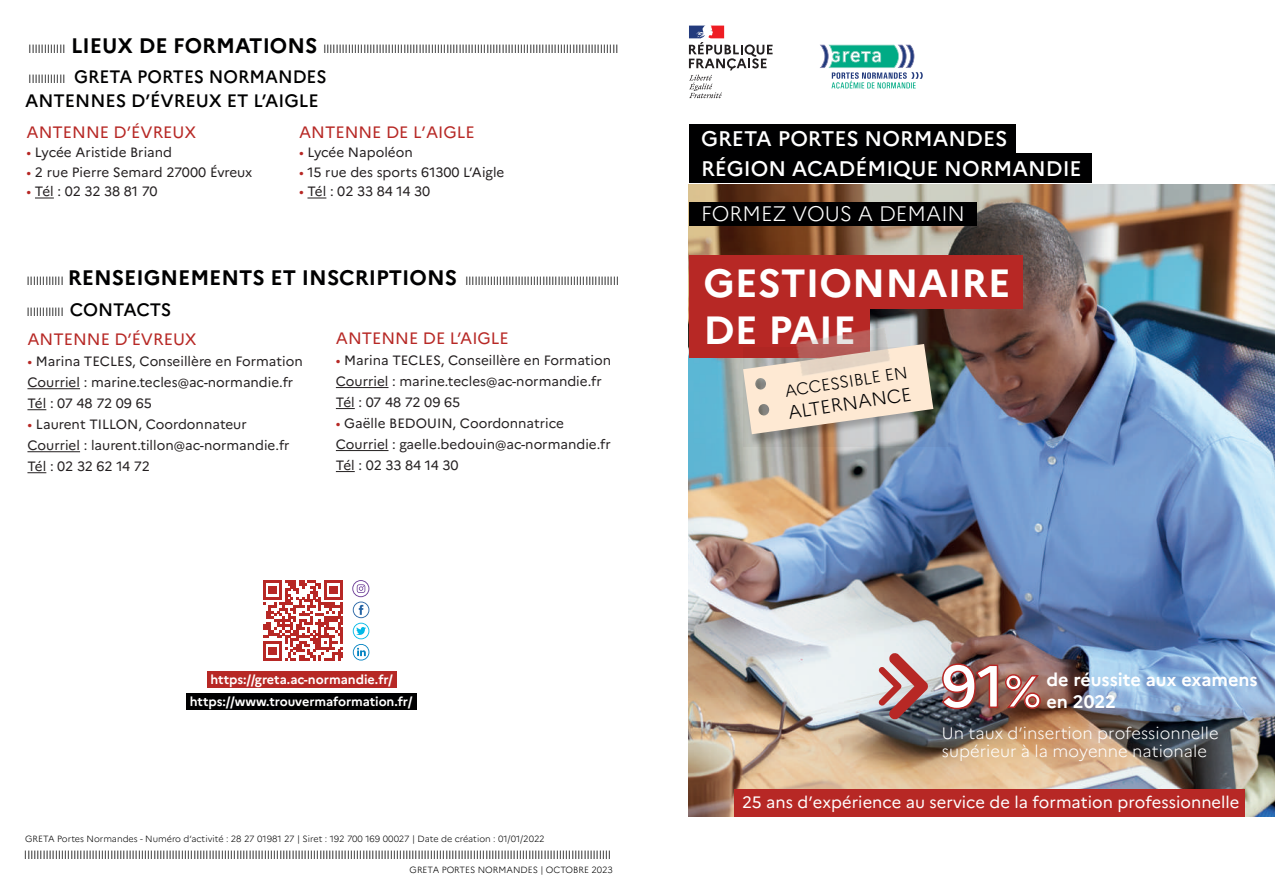
<style>
.page{position:relative;width:1275px;height:893px;background:#fff}
.page>*{position:absolute;margin:0;border:0;box-sizing:border-box;transform-origin:0 0}
.t1{font:700 60px "Marianne";color:#fff}
.t2{font:700 39.3px/47.2px "Marianne";color:#fff}
.t3{font:500 21.15px/30px "Marianne";color:#fff}
.t4{font:300 21px "Marianne";color:#fff}
.t5{font:300 18.75px "Marianne";color:#000001}
.t6{font:500 18px "Marianne";color:#000001}
.t7{font:700 18px/21.6px "Marianne";color:#fff}
.t8{font:16.5px "Marianne";color:#b72825}
.t9{font:300 16.5px/18px "Marianne";color:#fff}
.t10{font:16.5px "Marianne";color:#fff}
.t11{font:300 16.5px "Marianne";color:#000001}
.t12{font:13.5px/21px "Marianne";color:#231f20}
.t13{font:700 12.75px/22.2px "Marianne";letter-spacing:-.01em;color:#fff;text-align:center}
.t14{font:300 12px "Marianne";letter-spacing:-.04em;color:#000001}
.t15{font:300 9px "Marianne";color:#000001}
.s1{font-weight:700;font-size:21px}
.s2{font-weight:300;font-size:12px}
.s3{color:#b72825}
.s4{font-weight:500;font-size:18px}
.s5{font-size:45px}
</style>
<div class="page">
<img style="left:688px;top:185px;width:586px;height:631px">
<div style="left:689px;top:304px;width:180px;height:53px;background:#b72825"></div>
<div style="left:689px;top:255px;width:333px;height:53px;background:#b72825"></div>
<svg style="left:743px;top:347px;width:206px;height:99px;background:#7d8487"></svg>
<svg style="left:743px;top:344px;width:190px;height:90px;background:#dec8b8"></svg>
<img style="left:790px;top:321px;width:103px;height:62px">
<div style="left:734px;top:789px;width:510px;height:27px;background:#b72825"></div>
<img style="left:940px;top:663px;width:101px;height:47px">
<svg style="left:878px;top:652px;width:49px;height:67px;background:#b78587"></svg>
<svg style="left:689px;top:26px;width:83px;height:72px"></svg>
<svg style="left:820px;top:45px;width:102px;height:43px"></svg>
<div style="left:689px;top:124px;width:326px;height:30px;background:#000001"></div>
<div style="left:689px;top:154px;width:402px;height:29px;background:#000001"></div>
<div style="left:689px;top:202px;width:287px;height:23px;background:#000001"></div>
<svg style="left:263px;top:580px;width:80px;height:80px"></svg>
<div style="left:207px;top:671px;width:189px;height:16px;background:#b72825"></div>
<div style="left:186px;top:693px;width:231px;height:16px;background:#000001"></div>
<hr style="left:27px;top:388px;width:53px;height:1px;background:#231f20">
<svg style="left:27px;top:409px;width:19px;height:1px"></svg>
<hr style="left:27px;top:451px;width:53px;height:1px;background:#231f20">
<svg style="left:27px;top:472px;width:19px;height:1px"></svg>
<svg style="left:35px;top:197px;width:19px;height:1px"></svg>
<svg style="left:307px;top:197px;width:19px;height:1px"></svg>
<svg style="left:352px;top:580px;width:17px;height:80px"></svg>
<hr style="left:336px;top:387px;width:52px;height:1px;background:#231f20">
<svg style="left:336px;top:408px;width:19px;height:1px"></svg>
<hr style="left:336px;top:450px;width:52px;height:1px;background:#231f20">
<svg style="left:336px;top:471px;width:19px;height:1px"></svg>
<p class="t14" style="left:28px;top:41px;width:592px">IIIIIIIIIIII <span class="s1">LIEUX DE FORMATIONS</span> IIIIIIIIIIIIIIIIIIIIIIIIIIIIIIIIIIIIIIIIIIIIIIIIIIIIIIIIIIIIIIIIIIIIIIIIIIIIIIIIIIIIIIIIIIIIIIII</p>
<h3 class="t6" style="left:28px;top:66px;width:300px"><span class="s2">IIIIIIIIIIII</span> GRETA PORTES NORMANDES</h3>
<h3 class="t6" style="left:25px;top:90px;width:295px">ANTENNES D’ÉVREUX ET L’AIGLE</h3>
<p class="t8" style="left:27px;top:122px;width:171px">ANTENNE D’ÉVREUX</p>
<p class="t12" style="left:27px;top:142px;width:147px"><span class="s3">•</span> Lycée Aristide Briand</p>
<p class="t12" style="left:27px;top:161px;width:227px"><span class="s3">•</span> 2 rue Pierre Semard 27000 Évreux</p>
<p class="t12" style="left:27px;top:181px;width:132px"><span class="s3">•</span> Tél : 02 32 38 81 70</p>
<p class="t8" style="left:299px;top:122px;width:177px">ANTENNE DE L’AIGLE</p>
<p class="t12" style="left:299px;top:142px;width:115px"><span class="s3">•</span> Lycée Napoléon</p>
<p class="t12" style="left:299px;top:161px;width:207px"><span class="s3">•</span> 15 rue des sports 61300 L’Aigle</p>
<p class="t12" style="left:299px;top:181px;width:133px"><span class="s3">•</span> Tél : 02 33 84 14 30</p>
<p class="t14" style="left:27px;top:273px;width:594px">IIIIIIIIIIII <span class="s1">RENSEIGNEMENTS ET INSCRIPTIONS</span> IIIIIIIIIIIIIIIIIIIIIIIIIIIIIIIIIIIIIIIIIIIIIIIIII</p>
<p class="t14" style="left:27px;top:304px;width:146px">IIIIIIIIIIII <span class="s4">CONTACTS</span></p>
<p class="t8" style="left:27px;top:329px;width:171px">ANTENNE D’ÉVREUX</p>
<p class="t12" style="left:27px;top:351px;width:277px"><span class="s3">•</span> Marina TECLES, Conseillère en Formation<br>Courriel : marine.tecles@ac-normandie.fr<br>Tél : 07 48 72 09 65</p>
<p class="t12" style="left:27px;top:414px;width:263px"><span class="s3">•</span> Laurent TILLON, Coordonnateur<br>Courriel : laurent.tillon@ac-normandie.fr<br>Tél : 02 32 62 14 72</p>
<p class="t8" style="left:336px;top:328px;width:174px">ANTENNE DE L’AIGLE</p>
<p class="t12" style="left:336px;top:349px;width:277px"><span class="s3">•</span> Marina TECLES, Conseillère en Formation<br>Courriel : marine.tecles@ac-normandie.fr<br>Tél : 07 48 72 09 65</p>
<p class="t12" style="left:336px;top:412px;width:276px"><span class="s3">•</span> Gaëlle BEDOUIN, Coordonnatrice<br>Courriel : gaelle.bedouin@ac-normandie.fr<br>Tél : 02 33 84 14 30</p>
<p class="t13" style="left:190px;top:668px;width:224px">https://greta.ac-normandie.fr/ https://www.trouvermaformation.fr/</p>
<p class="t15" style="left:25px;top:833px;width:521px">GRETA Portes Normandes - Numéro d’activité : 28 27 01981 27 | Siret : 192 700 169 00027 | Date de création : 01/01/2022</p>
<p class="t15" style="left:409px;top:864px;width:204px">GRETA PORTES NORMANDES | OCTOBRE 2023</p>
<p class="t14" style="left:24px;top:847px;width:589px">IIIIIIIIIIIIIIIIIIIIIIIIIIIIIIIIIIIIIIIIIIIIIIIIIIIIIIIIIIIIIIIIIIIIIIIIIIIIIIIIIIIIIIIIIIIIIIIIIIIIIIIIIIIIIIIIIIIIIIIIIIIIIIIIIIIIIIIIIIIIIIIIIIIIIIIIIIIIIIIIIIIIIIIIIIIIIIIIIIIIIIIIIIIIIII</p>
<h3 class="t3" style="left:701px;top:124px;width:382px">GRETA PORTES NORMANDES<br>RÉGION ACADÉMIQUE NORMANDIE</h3>
<h3 class="t4" style="left:701px;top:201px;width:265px">FORMEZ VOUS A DEMAIN</h3>
<h2 class="t2" style="left:703px;top:259px;width:309px">GESTIONNAIRE<br>DE PAIE</h2>
<p class="t11" style="left:783px;top:381px;width:126px;rotate:-9deg">ACCESSIBLE EN</p>
<h3 class="t5" style="left:786px;top:401px;width:126px;rotate:-9deg">ALTERNANCE</h3>
<h1 class="t1" style="left:941px;top:649px;width:102px">91<span class="s5">%</span></h1>
<p class="t9" style="left:941px;top:724px;width:278px">Un taux d’insertion professionnelle supérieur à la moyenne nationale</p>
<p class="t10" style="left:742px;top:792px;width:499px">25 ans d’expérience au service de la formation professionnelle</p>
<h3 class="t7" style="left:1046px;top:669px;width:213px">de réussite aux examens en 2022</h3>
</div>
